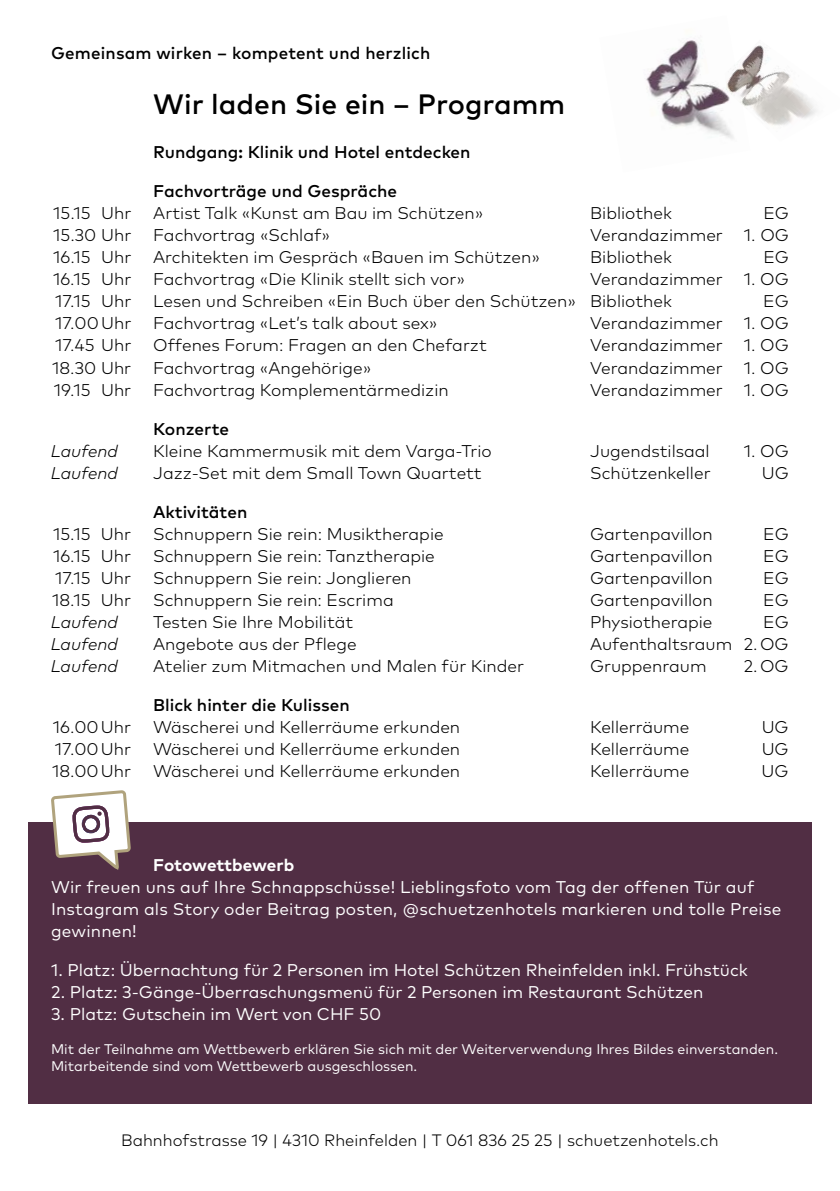
<style>
.page{position:relative;width:840px;height:1191px;background:#fff}
.page>*{position:absolute;margin:0;border:0;box-sizing:border-box;transform-origin:0 0}
.t1{font:500 28px "Mark OT";color:#000}
.t2{font:300 17px "Mark OT";color:#000}
.t3{font:17px/22px "Mark OT";color:#fff}
.t4{font:500 17px "Mark OT";color:#000}
.t5{font:italic 300 17px "Mark OT";color:#000}
.t6{font:700 17px "Mark OT";letter-spacing:-.005em;color:#fff}
.t7{font:300 16.4px "Mark OT";color:#000}
.t8{font:14px/16.8px "Mark OT";color:#fff}
</style>
<div class="page">
<div style="left:28px;top:822px;width:783px;height:282px;background:#512e44"></div>
<img style="left:646px;top:40px;width:78px;height:96px">
<img style="left:724px;top:45px;width:93px;height:94px">
<svg style="left:51px;top:791px;width:80px;height:79px"></svg>
<p class="t4" style="left:51px;top:42px;width:380px">Gemeinsam wirken – kompetent und herzlich</p>
<h1 class="t1" style="left:153px;top:87px;width:413px">Wir laden Sie ein – Programm</h1>
<p class="t4" style="left:153px;top:142px;width:319px">Rundgang: Klinik und Hotel entdecken</p>
<p class="t4" style="left:153px;top:181px;width:245px">Fachvorträge und Gespräche</p>
<p class="t2" style="left:53px;top:203px;width:80px">15.15 Uhr</p>
<p class="t2" style="left:153px;top:203px;width:331px">Artist Talk «Kunst am Bau im Schützen»</p>
<p class="t2" style="left:590px;top:203px;width:83px">Bibliothek</p>
<p class="t2" style="left:763px;top:203px;width:27px">EG</p>
<p class="t2" style="left:53px;top:225px;width:80px">15.30 Uhr</p>
<p class="t2" style="left:153px;top:225px;width:178px">Fachvortrag «Schlaf»</p>
<p class="t2" style="left:590px;top:225px;width:200px">Verandazimmer 1. OG</p>
<p class="t2" style="left:53px;top:247px;width:80px">16.15 Uhr</p>
<p class="t2" style="left:153px;top:247px;width:388px">Architekten im Gespräch «Bauen im Schützen»</p>
<p class="t2" style="left:590px;top:247px;width:83px">Bibliothek</p>
<p class="t2" style="left:762px;top:247px;width:27px">EG</p>
<p class="t2" style="left:53px;top:269px;width:80px">16.15 Uhr</p>
<p class="t2" style="left:153px;top:269px;width:313px">Fachvortrag «Die Klinik stellt sich vor»</p>
<p class="t2" style="left:590px;top:269px;width:200px">Verandazimmer 1. OG</p>
<p class="t2" style="left:55px;top:291px;width:78px">17.15 Uhr</p>
<p class="t2" style="left:153px;top:291px;width:520px">Lesen und Schreiben «Ein Buch über den Schützen» Bibliothek</p>
<p class="t2" style="left:762px;top:291px;width:27px">EG</p>
<p class="t2" style="left:55px;top:313px;width:78px">17.00Uhr</p>
<p class="t2" style="left:153px;top:313px;width:285px">Fachvortrag «Let’s talk about sex»</p>
<p class="t2" style="left:590px;top:313px;width:200px">Verandazimmer 1. OG</p>
<p class="t2" style="left:55px;top:335px;width:78px">17.45 Uhr</p>
<p class="t2" style="left:153px;top:335px;width:335px">Offenes Forum: Fragen an den Chefarzt</p>
<p class="t2" style="left:590px;top:335px;width:200px">Verandazimmer 1. OG</p>
<p class="t2" style="left:52px;top:357px;width:81px">18.30 Uhr</p>
<p class="t2" style="left:153px;top:357px;width:220px">Fachvortrag «Angehörige»</p>
<p class="t2" style="left:590px;top:357px;width:200px">Verandazimmer 1. OG</p>
<p class="t2" style="left:54px;top:379px;width:79px">19.15 Uhr</p>
<p class="t2" style="left:153px;top:379px;width:297px">Fachvortrag Komplementärmedizin</p>
<p class="t2" style="left:590px;top:379px;width:200px">Verandazimmer 1. OG</p>
<p class="t4" style="left:153px;top:417px;width:77px">Konzerte</p>
<p class="t5" style="left:51px;top:440px;width:68px">Laufend</p>
<p class="t2" style="left:153px;top:440px;width:340px">Kleine Kammermusik mit dem Varga-Trio</p>
<p class="t2" style="left:590px;top:440px;width:121px">Jugendstilsaal</p>
<p class="t2" style="left:743px;top:440px;width:46px">1. OG</p>
<p class="t5" style="left:51px;top:462px;width:68px">Laufend</p>
<p class="t2" style="left:153px;top:462px;width:330px">Jazz-Set mit dem Small Town Quartett</p>
<p class="t2" style="left:589px;top:462px;width:122px">Schützenkeller</p>
<p class="t2" style="left:761px;top:462px;width:29px">UG</p>
<p class="t4" style="left:153px;top:500px;width:96px">Aktivitäten</p>
<p class="t2" style="left:53px;top:523px;width:80px">15.15 Uhr</p>
<p class="t2" style="left:153px;top:523px;width:292px">Schnuppern Sie rein: Musiktherapie</p>
<p class="t2" style="left:589px;top:523px;width:124px">Gartenpavillon</p>
<p class="t2" style="left:762px;top:523px;width:27px">EG</p>
<p class="t2" style="left:53px;top:545px;width:80px">16.15 Uhr</p>
<p class="t2" style="left:153px;top:545px;width:283px">Schnuppern Sie rein: Tanztherapie</p>
<p class="t2" style="left:589px;top:545px;width:124px">Gartenpavillon</p>
<p class="t2" style="left:762px;top:545px;width:27px">EG</p>
<p class="t2" style="left:55px;top:567px;width:78px">17.15 Uhr</p>
<p class="t2" style="left:153px;top:567px;width:260px">Schnuppern Sie rein: Jonglieren</p>
<p class="t2" style="left:589px;top:567px;width:124px">Gartenpavillon</p>
<p class="t2" style="left:762px;top:567px;width:27px">EG</p>
<p class="t2" style="left:52px;top:589px;width:81px">18.15 Uhr</p>
<p class="t2" style="left:153px;top:589px;width:242px">Schnuppern Sie rein: Escrima</p>
<p class="t2" style="left:589px;top:589px;width:124px">Gartenpavillon</p>
<p class="t2" style="left:762px;top:589px;width:27px">EG</p>
<p class="t5" style="left:51px;top:611px;width:68px">Laufend</p>
<p class="t2" style="left:153px;top:611px;width:201px">Testen Sie Ihre Mobilität</p>
<p class="t2" style="left:589px;top:611px;width:124px">Physiotherapie</p>
<p class="t2" style="left:762px;top:611px;width:27px">EG</p>
<p class="t5" style="left:51px;top:633px;width:68px">Laufend</p>
<p class="t2" style="left:153px;top:633px;width:205px">Angebote aus der Pflege</p>
<p class="t2" style="left:589px;top:633px;width:200px">Aufenthaltsraum 2.OG</p>
<p class="t5" style="left:51px;top:655px;width:68px">Laufend</p>
<p class="t2" style="left:153px;top:655px;width:372px">Atelier zum Mitmachen und Malen für Kinder</p>
<p class="t2" style="left:589px;top:655px;width:118px">Gruppenraum</p>
<p class="t2" style="left:743px;top:655px;width:46px">2.OG</p>
<p class="t4" style="left:153px;top:693px;width:198px">Blick hinter die Kulissen</p>
<p class="t2" style="left:53px;top:716px;width:80px">16.00Uhr</p>
<p class="t2" style="left:153px;top:716px;width:308px">Wäscherei und Kellerräume erkunden</p>
<p class="t2" style="left:589px;top:716px;width:101px">Kellerräume</p>
<p class="t2" style="left:761px;top:716px;width:29px">UG</p>
<p class="t2" style="left:55px;top:738px;width:78px">17.00Uhr</p>
<p class="t2" style="left:153px;top:738px;width:308px">Wäscherei und Kellerräume erkunden</p>
<p class="t2" style="left:589px;top:738px;width:101px">Kellerräume</p>
<p class="t2" style="left:761px;top:738px;width:29px">UG</p>
<p class="t2" style="left:52px;top:760px;width:81px">18.00Uhr</p>
<p class="t2" style="left:153px;top:760px;width:308px">Wäscherei und Kellerräume erkunden</p>
<p class="t2" style="left:589px;top:760px;width:101px">Kellerräume</p>
<p class="t2" style="left:761px;top:760px;width:29px">UG</p>
<p class="t6" style="left:153px;top:854px;width:142px">Fotowettbewerb</p>
<p class="t3" style="left:51px;top:876px;width:731px">Wir freuen uns auf Ihre Schnappschüsse! Lieblingsfoto vom Tag der offenen Tür auf<br>Instagram als Story oder Beitrag posten, @schuetzenhotels markieren und tolle Preise gewinnen!</p>
<p class="t3" style="left:51px;top:959px;width:698px">1. Platz: Übernachtung für 2 Personen im Hotel Schützen Rheinfelden inkl. Frühstück</p>
<p class="t3" style="left:51px;top:981px;width:653px">2. Platz: 3-Gänge-Überraschungsmenü für 2 Personen im Restaurant Schützen</p>
<p class="t3" style="left:51px;top:1003px;width:331px">3. Platz: Gutschein im Wert von CHF 50</p>
<p class="t8" style="left:51px;top:1040px;width:728px">Mit der Teilnahme am Wettbewerb erklären Sie sich mit der Weiterverwendung Ihres Bildes einverstanden.<br>Mitarbeitende sind vom Wettbewerb ausgeschlossen.</p>
<p class="t7" style="left:121px;top:1130px;width:598px">Bahnhofstrasse 19 | 4310 Rheinfelden | T 061 836 25 25 | schuetzenhotels.ch</p>
</div>
